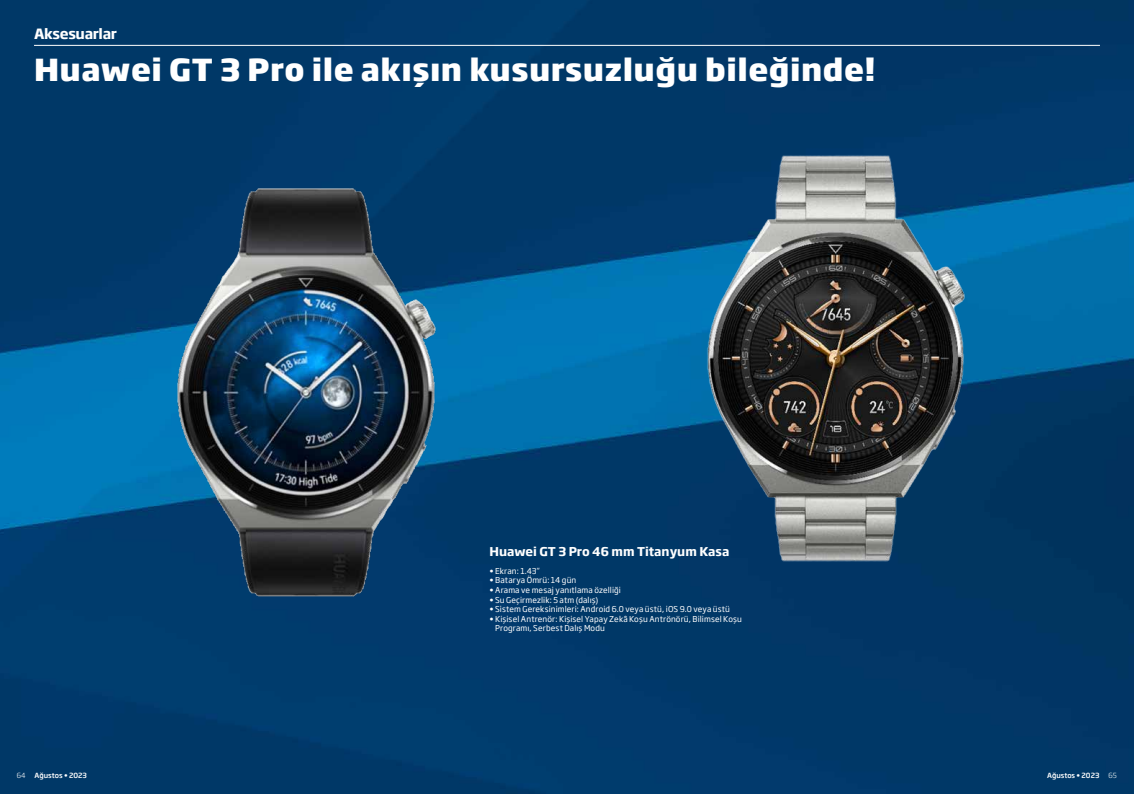
<style>
.page{position:relative;width:1134px;height:794px;background:#fff}
.page>*{position:absolute;margin:0;border:0;box-sizing:border-box;transform-origin:0 0}
.t1{font:800 30px "Soho Gothic Pro";letter-spacing:.015em;color:#fff}
.t2{font:700 14px "Soho Gothic Pro";letter-spacing:-.025em;color:#fff}
.t3{font:700 12px "Soho Gothic Pro";color:#fff}
.t4{font:8px/9.6px "Soho Gothic Pro";letter-spacing:.015em;color:#fff}
.t5{font:500 7px "Soho Gothic Pro";color:#fff}
.t6{font:300 7px "Soho Gothic Pro";color:#fff}
</style>
<div class="page">
<img style="left:0;top:0;width:1134px;height:794px">
<hr style="left:34px;top:45px;width:1066px;height:1px;background:#fff">
<img style="left:149px;top:173px;width:295px;height:465px">
<img style="left:679px;top:139px;width:296px;height:465px">
<h2 class="t2" style="left:34px;top:25px;width:84px">Aksesuarlar</h2>
<h1 class="t1" style="left:34px;top:50px;width:843px">Huawei GT 3 Pro ile akışın kusursuzluğu bileğinde!</h1>
<h3 class="t3" style="left:489px;top:543px;width:241px">Huawei GT 3 Pro 46 mm Titanyum Kasa</h3>
<p class="t4" style="left:489px;top:566px;width:52px">• Ekran: 1.43”</p>
<p class="t4" style="left:489px;top:575px;width:88px">• Batarya Ömrü: 14 gün</p>
<p class="t4" style="left:489px;top:585px;width:133px">• Arama ve mesaj yanıtlama özelliği</p>
<p class="t4" style="left:489px;top:595px;width:110px">• Su Geçirmezlik: 5 atm (dalış)</p>
<p class="t4" style="left:489px;top:604px;width:242px">• Sistem Gereksinimleri: Android 6.0 veya üstü, iOS 9.0 veya üstü</p>
<p class="t4" style="left:495px;top:614px;width:248px;text-indent:-6px">• Kişisel Antrenör: Kişisel Yapay Zekâ Koşu Antrönörü, Bilimsel Koşu<br>Programı, Serbest Dalış Modu</p>
<p class="t6" style="left:17px;top:771px;width:10px">64</p>
<p class="t5" style="left:35px;top:771px;width:54px">Ağustos • 2023</p>
<p class="t5" style="left:1047px;top:771px;width:54px">Ağustos • 2023</p>
<p class="t6" style="left:1108px;top:771px;width:10px">65</p>
</div>
